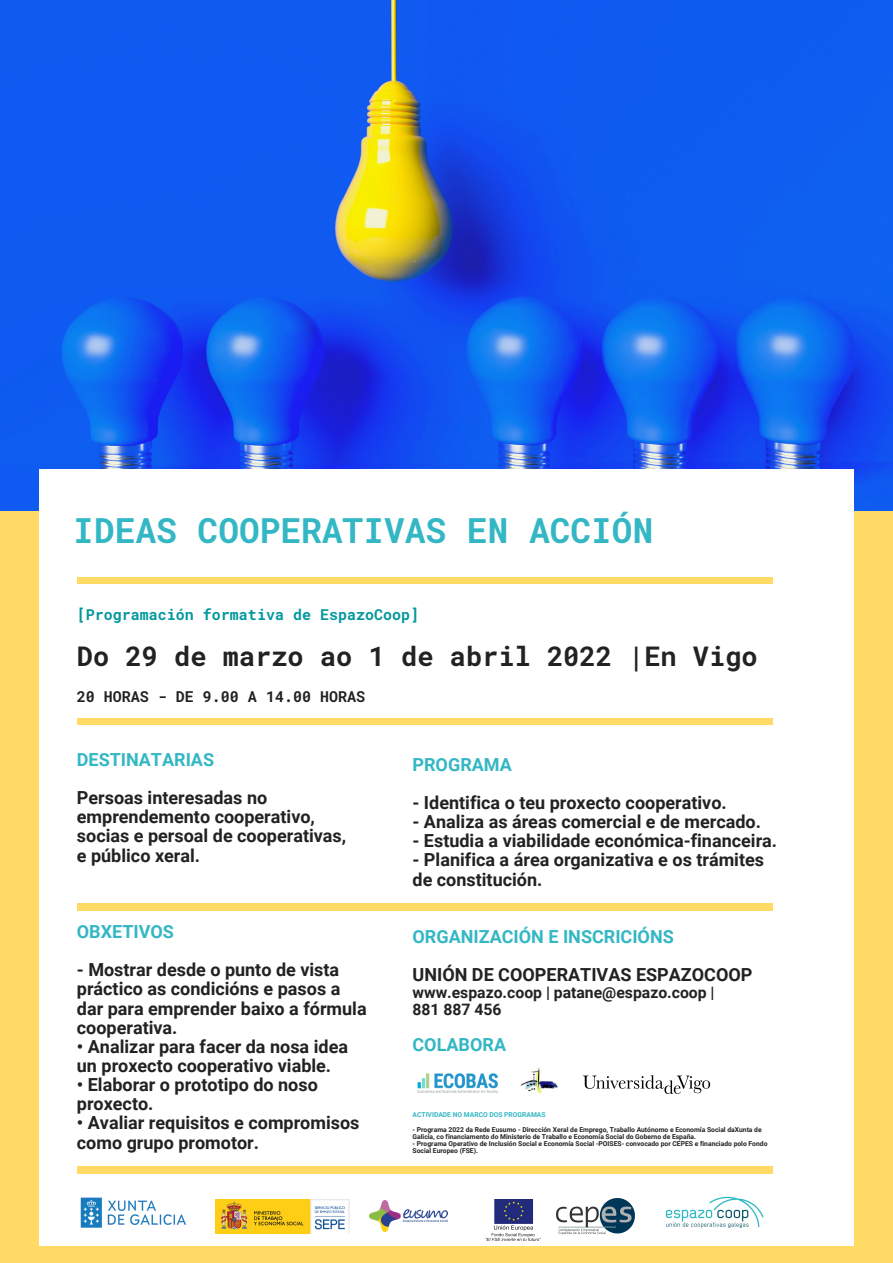
<style>
.page{position:relative;width:893px;height:1263px;background:#ffda65}
.page>*{position:absolute;margin:0;border:0;box-sizing:border-box;transform-origin:0 0}
.t1{font:700 34.5px "Roboto Mono";color:#34b7c4}
.t2{font:700 27px "Roboto Mono";color:#222}
.t3{font:700 18px/19.1px "Roboto";color:#222}
.t4{font:700 18px "Roboto";color:#34b7c4}
.t5{font:700 15.75px "Roboto";color:#222}
.t6{font:700 15px "Roboto Mono";color:#03989e}
.t7{font:700 15px "Roboto Mono";color:#222}
.t8{font:700 6.75px/7.4px "Roboto";color:#222}
.t9{font:700 6.75px "Roboto";color:#34b7c4}
</style>
<div class="page">
<img style="left:0;top:0;width:893px;height:510px">
<div style="left:40px;top:469px;width:813px;height:777px;background:#fff"></div>
<div style="left:77px;top:577px;width:695px;height:7px;background:#ffda65"></div>
<img style="left:665px;top:1196px;width:99px;height:32px">
<img style="left:370px;top:1201px;width:77px;height:30px">
<div style="left:77px;top:1166px;width:695px;height:8px;background:#ffda65"></div>
<div style="left:77px;top:718px;width:695px;height:7px;background:#ffda65"></div>
<img style="left:216px;top:1199px;width:134px;height:34px">
<img style="left:80px;top:1197px;width:106px;height:31px">
<img style="left:486px;top:1199px;width:54px;height:42px">
<img style="left:556px;top:1198px;width:78px;height:36px">
<div style="left:77px;top:903px;width:695px;height:8px;background:#ffda65"></div>
<img style="left:417px;top:1068px;width:141px;height:26px">
<img style="left:582px;top:1075px;width:129px;height:19px">
<p class="t1" style="left:73px;top:507px;width:581px">IDEAS COOPERATIVAS EN ACCIÓN</p>
<p class="t6" style="left:77px;top:604px;width:344px">[Programación formativa de EspazoCoop]</p>
<p class="t2" style="left:77px;top:637px;width:682px">Do 29 de marzo ao 1 de abril 2022 |En Vigo</p>
<p class="t7" style="left:77px;top:686px;width:290px">20 HORAS - DE 9.00 A 14.00 HORAS</p>
<p class="t4" style="left:77px;top:749px;width:139px">DESTINATARIAS</p>
<p class="t3" style="left:77px;top:788px;width:271px">Persoas interesadas no emprendemento cooperativo, socias e persoal de cooperativas,</p>
<p class="t3" style="left:77px;top:846px;width:125px">e público xeral.</p>
<p class="t4" style="left:77px;top:921px;width:99px">OBXETIVOS</p>
<p class="t3" style="left:77px;top:960px;width:291px">- Mostrar desde o punto de vista práctico as condicións e pasos a dar para emprender baixo a fórmula cooperativa.</p>
<p class="t3" style="left:77px;top:1037px;width:273px">• Analizar para facer da nosa idea un proxecto cooperativo viable.</p>
<p class="t3" style="left:77px;top:1075px;width:242px">• Elaborar o prototipo do noso proxecto.</p>
<p class="t3" style="left:77px;top:1114px;width:284px">• Avaliar requisitos e compromisos como grupo promotor.</p>
<p class="t4" style="left:412px;top:754px;width:101px">PROGRAMA</p>
<p class="t3" style="left:412px;top:793px;width:316px">- Identifica o teu proxecto cooperativo.</p>
<p class="t3" style="left:412px;top:812px;width:350px">- Analiza as áreas comercial e de mercado.</p>
<p class="t3" style="left:412px;top:831px;width:366px">- Estudia a viabilidade económica-financeira.</p>
<p class="t3" style="left:412px;top:851px;width:353px">- Planifica a área organizativa e os trámites de constitución.</p>
<p class="t4" style="left:412px;top:926px;width:263px">ORGANIZACIÓN E INSCRICIÓNS</p>
<p class="t3" style="left:412px;top:965px;width:341px">UNIÓN DE COOPERATIVAS ESPAZOCOOP</p>
<p class="t5" style="left:412px;top:983px;width:303px">www.espazo.coop | patane@espazo.coop |</p>
<p class="t5" style="left:412px;top:1000px;width:91px">881 887 456</p>
<p class="t4" style="left:412px;top:1034px;width:95px">COLABORA</p>
<p class="t9" style="left:412px;top:1110px;width:135px">ACTIVIDADE NO MARCO DOS PROGRAMAS</p>
<p class="t8" style="left:412px;top:1125px;width:351px">- Programa 2022 da Rede Eusumo - Dirección Xeral de Emprego, Traballo Autónomo e Economía Social daXunta de<br>Galicia, co financiamento do Ministerio de Traballo e Economía Social do Goberno de España.</p>
<p class="t8" style="left:412px;top:1140px;width:356px">- Programa Operativo de Inclusión Social e Economía Social -POISES- convocado por CEPES e financiado polo Fondo<br>Social Europeo (FSE).</p>
</div>
